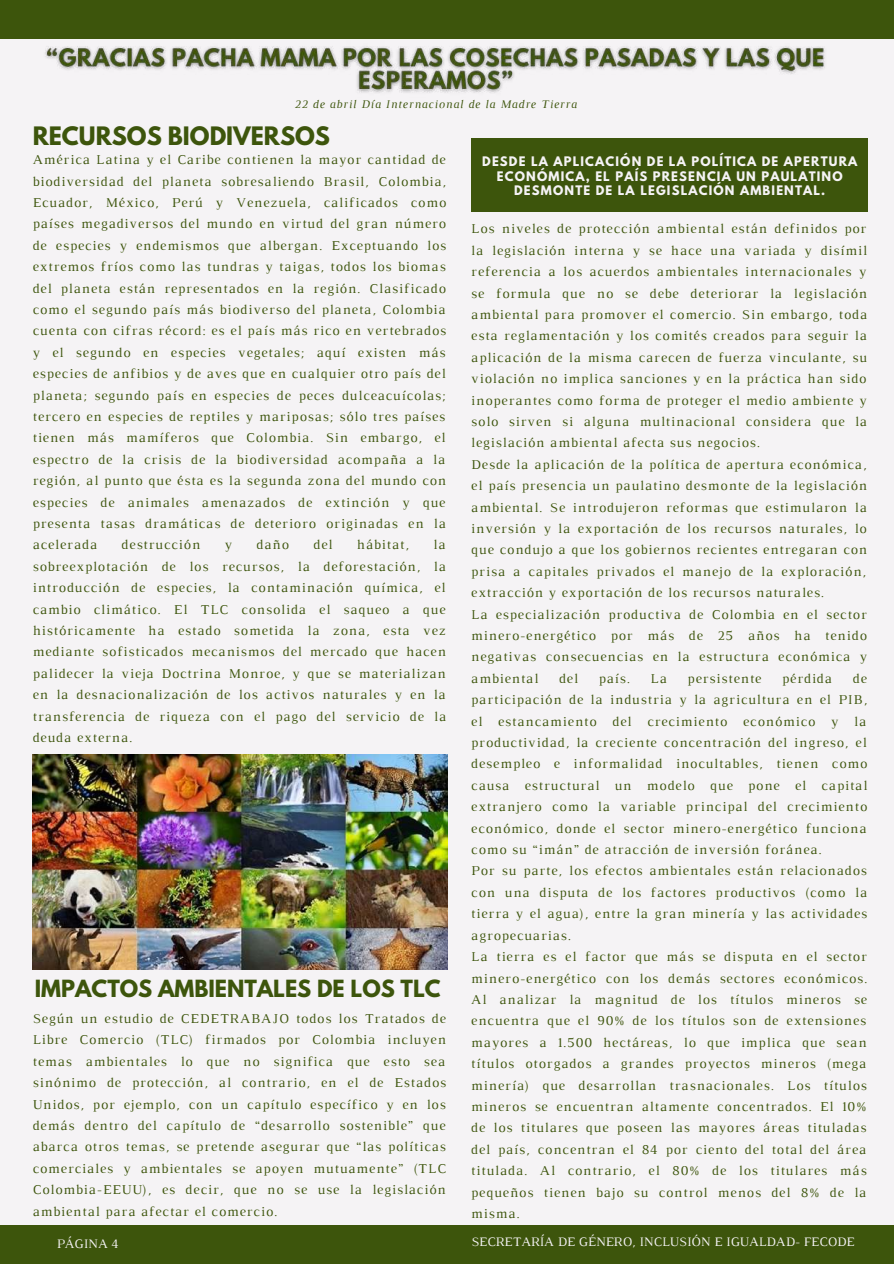
<style>
.page{position:relative;width:894px;height:1264px;background:#fff}
.page>*{position:absolute;margin:0;border:0;box-sizing:border-box;transform-origin:0 0}
.t1{font:700 22.5px "League Spartan";color:#3d550c}
.t2{font:700 21px "League Spartan";color:#3d550c}
.t3{font:13.8px/21.5px "Luthier";letter-spacing:.07em;color:#3d550c;text-align:justify}
.t4{font:13.2px "Luthier";color:#f5f3f5}
.t5{font:italic 11.85px "Luthier";letter-spacing:.07em;color:#3d550c}
.t6{font:700 11.7px/14.7px "League Spartan";letter-spacing:.1em;color:#f5f3f5;text-align:center}
</style>
<div class="page">
<div style="left:0;top:0;width:893px;height:1263px;background:#f5f3f5"></div>
<div style="left:0;top:1224px;width:893px;height:39px;background:#3d550c"></div>
<div style="left:0;top:0;width:893px;height:39px;background:#3d550c"></div>
<div style="left:471px;top:139px;width:396px;height:73px;background:#3d550c"></div>
<img style="left:33px;top:754px;width:414px;height:215px">
<img style="left:45px;top:46px;width:780px;height:47px">
<p class="t5" style="left:294px;top:100px;width:283px">22 de abril Día Internacional de la Madre Tierra</p>
<h1 class="t1" style="left:33px;top:125px;width:299px">RECURSOS BIODIVERSOS</h1>
<p class="t3" style="left:33px;top:150px;width:415px">América Latina y el Caribe contienen la mayor cantidad de biodiversidad del planeta sobresaliendo Brasil, Colombia, Ecuador, México, Perú y Venezuela, calificados como países megadiversos del mundo en virtud del gran número de especies y endemismos que albergan. Exceptuando los extremos fríos como las tundras y taigas, todos los biomas del planeta están representados en la región. Clasificado como el segundo país más biodiverso del planeta, Colombia cuenta con cifras récord: es el país más rico en vertebrados y el segundo en especies vegetales; aquí existen más especies de anfibios y de aves que en cualquier otro país del planeta; segundo país en especies de peces dulceacuícolas; tercero en especies de reptiles y mariposas; sólo tres países tienen más mamíferos que Colombia. Sin embargo, el espectro de la crisis de la biodiversidad acompaña a la región, al punto que ésta es la segunda zona del mundo con especies de animales amenazados de extinción y que presenta tasas dramáticas de deterioro originadas en la acelerada</p>
<p class="t3" style="left:33px;top:535px;width:415px;text-indent:400px">la sobreexplotación de los recursos, la deforestación, la introducción de especies, la contaminación química, el cambio climático. El TLC consolida el saqueo a que históricamente ha estado sometida la zona, esta vez mediante sofisticados mecanismos del mercado que hacen palidecer la vieja Doctrina Monroe, y que se materializan en la desnacionalización de los activos naturales y en la transferencia de riqueza con el pago del servicio de la deuda externa.</p>
<p class="t3" style="left:122px;top:535px;width:80px">destrucción</p>
<p class="t3" style="left:225px;top:535px;width:9px">y</p>
<p class="t3" style="left:256px;top:535px;width:34px">daño</p>
<p class="t3" style="left:313px;top:535px;width:20px">del</p>
<p class="t3" style="left:357px;top:535px;width:54px">hábitat,</p>
<h2 class="t2" style="left:35px;top:977px;width:407px">IMPACTOS AMBIENTALES DE LOS TLC</h2>
<p class="t3" style="left:33px;top:1008px;width:415px">Según un estudio de CEDETRABAJO todos los Tratados de Libre Comercio (TLC) firmados por Colombia incluyen temas ambientales lo que no significa que esto sea sinónimo de protección, al contrario, en el de Estados Unidos, por ejemplo, con un capítulo específico y en los demás dentro del capítulo de “desarrollo sostenible” que abarca otros temas, se pretende asegurar que “las políticas comerciales y ambientales se apoyen mutuamente” (TLC Colombia-EEUU), es decir, que no se use la legislación ambiental para afectar el comercio.</p>
<p class="t4" style="left:57px;top:1239px;width:64px">PÁGINA 4</p>
<p class="t6" style="left:482px;top:155px;width:376px">DESDE LA APLICACIÓN DE LA POLÍTICA DE APERTURA<br>ECONÓMICA, EL PAÍS PRESENCIA UN PAULATINO<br>DESMONTE DE LA LEGISLACIÓN AMBIENTAL.</p>
<p class="t3" style="left:471px;top:219px;width:397px;text-align:left">Los niveles de protección ambiental están definidos por la legislación interna y se hace una variada y disímil referencia a los acuerdos ambientales internacionales y se formula que no se debe deteriorar la legislación ambiental para promover el comercio. Sin embargo, toda esta reglamentación y los comités creados para seguir la aplicación de la misma carecen de fuerza vinculante, su violación no implica sanciones y en la práctica han sido inoperantes como forma de proteger el medio ambiente y solo sirven si alguna multinacional considera que la legislación ambiental afecta sus negocios.<br>Desde la aplicación de la política de apertura económica, el país presencia un paulatino desmonte de la legislación ambiental. Se introdujeron reformas que estimularon la inversión y la exportación de los recursos naturales, lo que condujo a que los gobiernos recientes entregaran con prisa a capitales privados el manejo de la exploración, extracción y exportación de los recursos naturales.<br>La especialización productiva de Colombia en el sector minero-energético por más de 25 años ha tenido negativas consecuencias en la estructura económica y ambiental</p>
<p class="t3" style="left:559px;top:668px;width:20px">del</p>
<p class="t3" style="left:598px;top:668px;width:33px">país.</p>
<p class="t3" style="left:650px;top:668px;width:18px">La</p>
<p class="t3" style="left:687px;top:668px;width:75px">persistente</p>
<p class="t3" style="left:782px;top:668px;width:51px">pérdida</p>
<p class="t3" style="left:471px;top:668px;width:397px;text-align:left;text-indent:381px">de participación de la industria y la agricultura en el PIB, el estancamiento del crecimiento económico y la productividad, la creciente concentración del ingreso, el desempleo e informalidad inocultables, tienen como causa estructural un modelo que pone el capital extranjero como la variable principal del crecimiento económico, donde el sector minero-energético funciona como su “imán” de atracción de inversión foránea.<br>Por su parte, los efectos ambientales están relacionados con una disputa de los factores productivos (como la tierra y el agua), entre la gran minería y las actividades agropecuarias.<br>La tierra es el factor que más se disputa en el sector minero-energético con los demás sectores económicos.<br>Al analizar la magnitud de los títulos mineros se encuentra que el 90% de los títulos son de extensiones mayores a 1.500 hectáreas, lo que implica que sean títulos otorgados a grandes proyectos mineros (mega minería) que desarrollan trasnacionales. Los títulos mineros se encuentran altamente concentrados. El 10% de los titulares que poseen las mayores áreas tituladas del país, concentran el 84 por ciento del total del área titulada. Al contrario, el 80% de los titulares más pequeños tienen bajo su control menos del 8% de la misma.</p>
<p class="t4" style="left:471px;top:1236px;width:384px">SECRETARÍA DE GÉNERO, INCLUSIÓN E IGUALDAD- FECODE</p>
</div>
